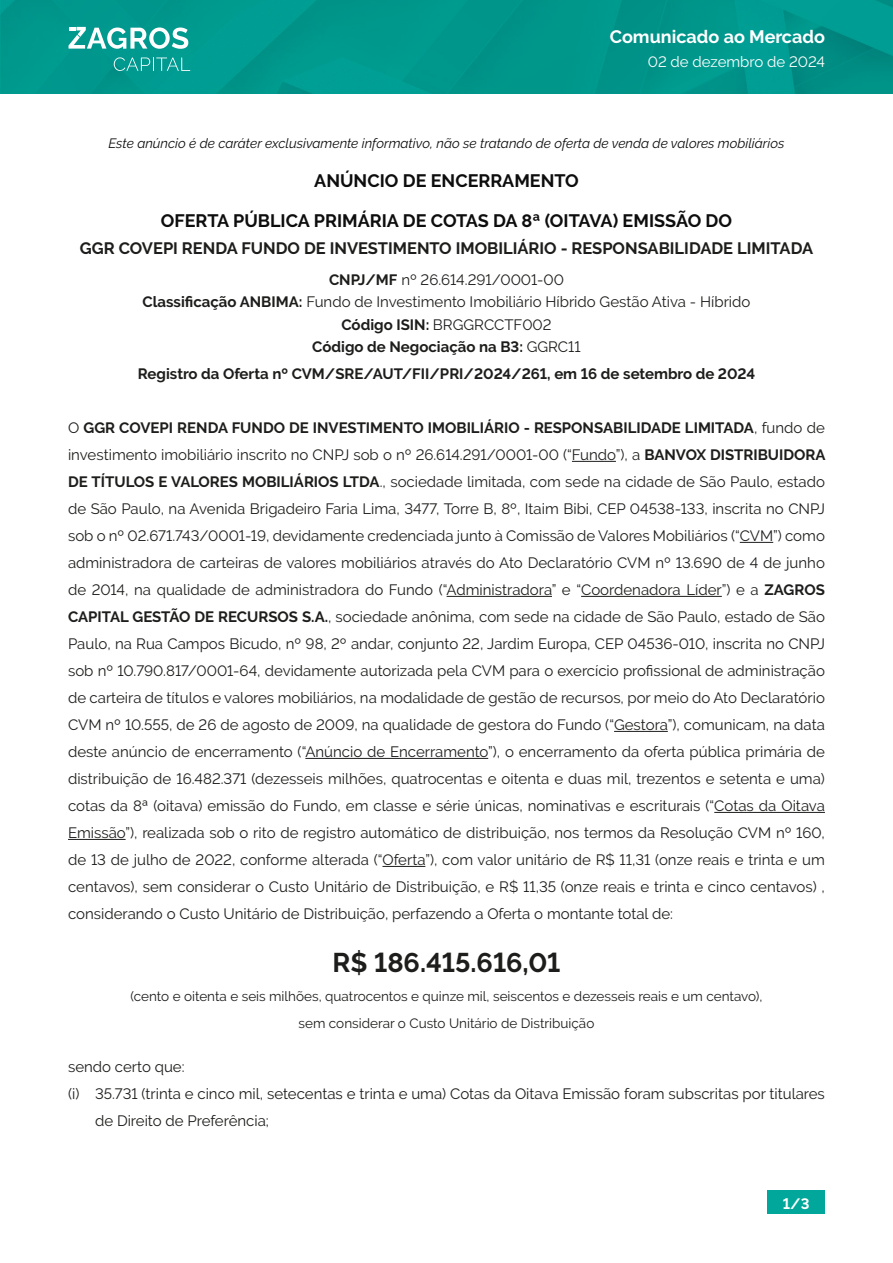
<style>
.page{position:relative;width:893px;height:1263px;background:#fff}
.page>*{position:absolute;margin:0;border:0;box-sizing:border-box;transform-origin:0 0}
.t1{font:700 27px "Raleway";color:#1d1d1b}
.Default{font:700 18px "Raleway";color:#0d0d0d}
.t2{font:700 18px "Raleway";color:#fff}
.t3{font:700 16.5px "Raleway";color:#1d1d1b}
.Default-2{font:15px/27px "Raleway";color:#1d1d1b;text-align:justify}
.t4{font:700 15px "Raleway";color:#1d1d1b}
.t5{font:15px "Raleway";color:#fff}
.t6{font:700 15px "Raleway";color:#fff}
.t7{font:13.5px "Raleway";color:#1d1d1b}
.Default-3{font:italic 13.5px "Raleway";color:#0d0d0d}
.s1{font-weight:700}
.s2{font-weight:400}
</style>
<div class="page">
<img style="left:0;top:0;width:893px;height:94px">
<svg style="left:114px;top:57px;width:76px;height:14px"></svg>
<svg style="left:69px;top:27px;width:119px;height:22px"></svg>
<div style="left:767px;top:1191px;width:58px;height:23px;background:#00a79a"></div>
<hr style="left:572px;top:461px;width:44px;height:1px;background:#1d1d1b">
<hr style="left:740px;top:542px;width:33px;height:1px;background:#1d1d1b">
<hr style="left:447px;top:596px;width:105px;height:1px;background:#1d1d1b">
<hr style="left:581px;top:596px;width:141px;height:1px;background:#1d1d1b">
<hr style="left:614px;top:731px;width:54px;height:1px;background:#1d1d1b">
<hr style="left:305px;top:758px;width:183px;height:1px;background:#1d1d1b">
<hr style="left:714px;top:812px;width:111px;height:1px;background:#1d1d1b">
<hr style="left:68px;top:839px;width:58px;height:1px;background:#1d1d1b">
<hr style="left:382px;top:866px;width:43px;height:1px;background:#1d1d1b">
<p class="t2" style="left:610px;top:27px;width:217px">Comunicado ao Mercado</p>
<p class="t5" style="left:648px;top:53px;width:179px">02 de dezembro de 2024</p>
<p class="Default-3" style="left:109px;top:135px;width:677px">Este anúncio é de caráter exclusivamente informativo, não se tratando de oferta de venda de valores mobiliários</p>
<p class="Default" style="left:314px;top:171px;width:266px">ANÚNCIO DE ENCERRAMENTO</p>
<p class="Default" style="left:161px;top:210px;width:573px">OFERTA PÚBLICA PRIMÁRIA DE COTAS DA 8ª (OITAVA) EMISSÃO DO</p>
<p class="t3" style="left:80px;top:238px;width:735px">GGR COVEPI RENDA FUNDO DE INVESTIMENTO IMOBILIÁRIO - RESPONSABILIDADE LIMITADA</p>
<p class="Default-2" style="left:329px;top:266px;width:236px"><span class="s1">CNPJ/MF</span> nº 26.614.291/0001-00</p>
<p class="Default-2" style="left:142px;top:288px;width:609px"><span class="s1">Classificação ANBIMA:</span> Fundo de Investimento Imobiliário Híbrido Gestão Ativa - Híbrido</p>
<p class="Default-2" style="left:341px;top:311px;width:212px"><span class="s1">Código ISIN:</span> BRGGRCCTF002</p>
<p class="t4" style="left:312px;top:338px;width:270px">Código de Negociação na B3: <span class="s2">GGRC11</span></p>
<p class="t4" style="left:138px;top:365px;width:619px">Registro da Oferta nº CVM/SRE/AUT/FII/PRI/2024/261, em 16 de setembro de 2024</p>
<p class="Default-2" style="left:68px;top:414px;width:759px">O <span class="s1">GGR COVEPI RENDA FUNDO DE INVESTIMENTO IMOBILIÁRIO - RESPONSABILIDADE LIMITADA</span>, fundo de investimento imobiliário inscrito no CNPJ sob o nº 26.614.291/0001-00 (“Fundo”), a <span class="s1">BANVOX DISTRIBUIDORA DE TÍTULOS E VALORES MOBILIÁRIOS LTDA</span>., sociedade limitada, com sede na cidade de São Paulo, estado de São Paulo, na Avenida Brigadeiro Faria Lima, 3477, Torre B, 8º, Itaim Bibi, CEP 04538-133, inscrita no CNPJ sob o nº 02.671.743/0001-19, devidamente credenciada junto à Comissão de Valores Mobiliários (“CVM”) como administradora de carteiras de valores mobiliários através do Ato Declaratório CVM nº 13.690 de 4 de junho de 2014, na qualidade de administradora do Fundo (“Administradora” e “Coordenadora Líder”) e a <span class="s1">ZAGROS CAPITAL GESTÃO DE RECURSOS S.A.</span>, sociedade anônima, com sede na cidade de São Paulo, estado de São Paulo, na Rua Campos Bicudo, nº 98, 2º andar, conjunto 22, Jardim Europa, CEP 04536-010, inscrita no CNPJ sob nº 10.790.817/0001-64, devidamente autorizada pela CVM para o exercício profissional de administração de carteira de títulos e valores mobiliários, na modalidade de gestão de recursos, por meio do Ato Declaratório CVM nº 10.555, de 26 de agosto de 2009, na qualidade de gestora do Fundo (“Gestora”), comunicam, na data deste anúncio de encerramento (“Anúncio de Encerramento”), o encerramento da oferta pública primária de distribuição de 16.482.371 (dezesseis milhões, quatrocentas e oitenta e duas mil, trezentos e setenta e uma) cotas da 8ª (oitava) emissão do Fundo, em classe e série únicas, nominativas e escriturais (“Cotas da Oitava Emissão”), realizada sob o rito de registro automático de distribuição, nos termos da Resolução CVM nº 160, de 13 de julho de 2022, conforme alterada (“Oferta”), com valor unitário de R$ 11,31 (onze reais e trinta e um centavos), sem considerar o Custo Unitário de Distribuição, e R$ 11,35 (onze reais e trinta e cinco centavos) , considerando o Custo Unitário de Distribuição, perfazendo a Oferta o montante total de:</p>
<p class="t1" style="left:333px;top:947px;width:229px">R$ 186.415.616,01</p>
<p class="t7" style="left:130px;top:988px;width:634px">(cento e oitenta e seis milhões, quatrocentos e quinze mil, seiscentos e dezesseis reais e um centavo),</p>
<p class="t7" style="left:299px;top:1015px;width:297px">sem considerar o Custo Unitário de Distribuição</p>
<p class="Default-2" style="left:68px;top:1053px;width:118px">sendo certo que:</p>
<p class="Default-2" style="left:95px;top:1080px;width:731px;text-indent:-27px">(i) 35.731 (trinta e cinco mil, setecentas e trinta e uma) Cotas da Oitava Emissão foram subscritas por titulares de Direito de Preferência;</p>
<p class="t6" style="left:783px;top:1195px;width:28px">1/3</p>
</div>
